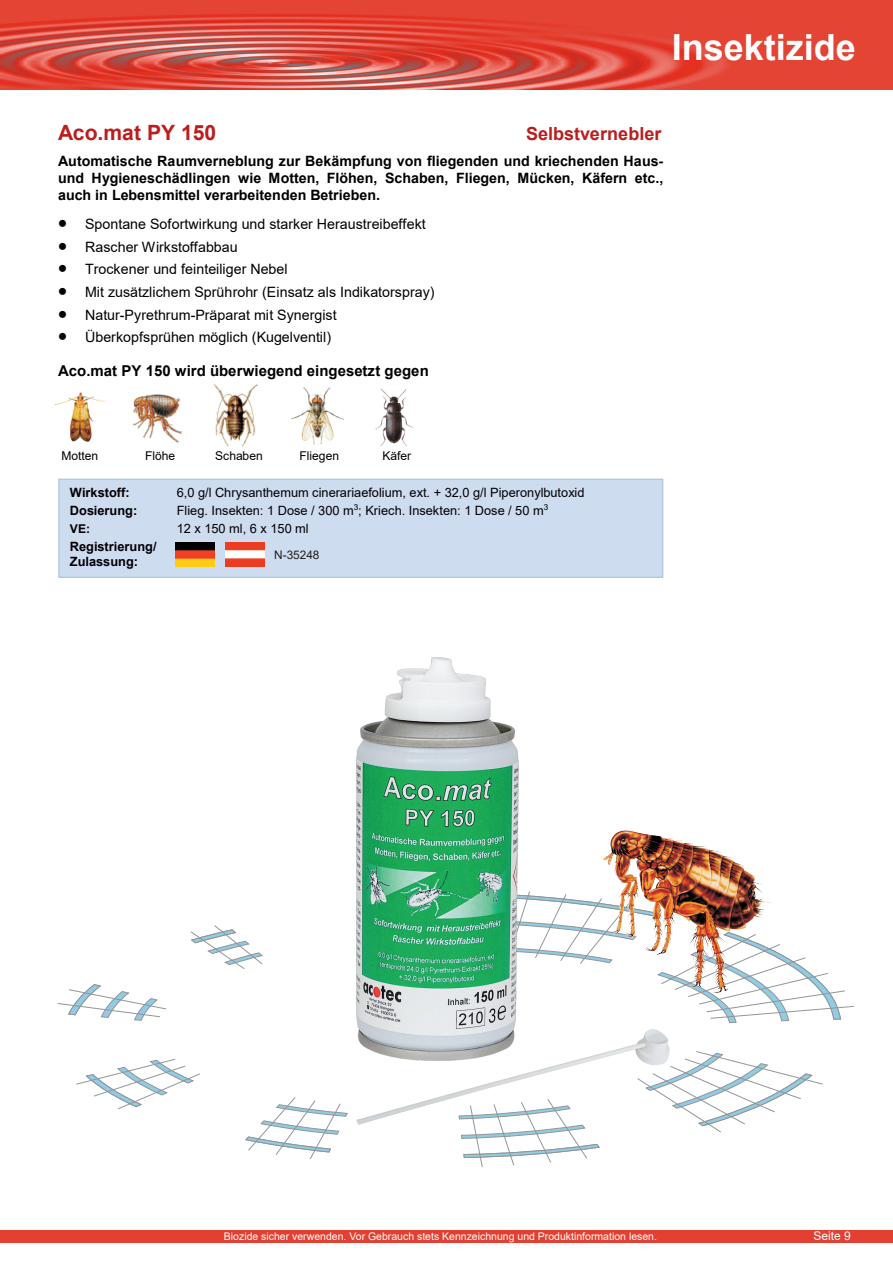
<style>
.page{position:relative;width:893px;height:1263px;background:#fff}
.page>*{position:absolute;margin:0;border:0;box-sizing:border-box;transform-origin:0 0}
.t1{font:700 36px "Arial";color:#fff}
.t2{font:700 21.15px "Arial";color:#bc1d1d}
.t3{font:700 18px "Arial";color:#bc1d1d}
.t4{font:700 15px "Arial";color:#000002}
.t5{font:14.25px "Arial";color:#000002}
.t6{font:700 14.25px/16.6px "Arial";color:#000002;text-align:justify}
.t7{font:12.75px "Arial";color:#000002}
.t8{font:700 12.75px/14.9px "Arial";color:#000002}
.t9{font:12.15px "Arial";color:#000002}
.t10{font:700 12.15px "Arial";color:#000002}
.t11{font:12px "Arial";color:#fff}
.t12{font:11.85px "Arial";color:#231f20}
.t13{font:10.5px "Arial";color:#fff}
.s1{font-size:15px}
</style>
<div class="page">
<div style="left:59px;top:479px;width:604px;height:98px;background:#cedcf0"></div>
<div style="left:58px;top:479px;width:605px;height:99px;border:1px solid #a5bee2"></div>
<img style="left:55px;top:392px;width:50px;height:50px">
<svg style="left:0;top:0;width:893px;height:89px;fill:#e34434"></svg>
<div style="left:0;top:1230px;width:893px;height:12px;background:#e14033"></div>
<svg style="left:669px;top:1051px;width:154px;height:82px"></svg>
<svg style="left:461px;top:1125px;width:139px;height:42px"></svg>
<svg style="left:245px;top:1097px;width:103px;height:62px"></svg>
<svg style="left:76px;top:1058px;width:124px;height:52px"></svg>
<svg style="left:57px;top:984px;width:110px;height:37px"></svg>
<svg style="left:190px;top:925px;width:73px;height:44px"></svg>
<svg style="left:519px;top:891px;width:335px;height:132px"></svg>
<img style="left:356px;top:1029px;width:313px;height:96px">
<img style="left:214px;top:384px;width:44px;height:62px">
<img style="left:376px;top:389px;width:38px;height:57px">
<img style="left:291px;top:387px;width:53px;height:57px">
<img style="left:132px;top:395px;width:51px;height:49px">
<img style="left:603px;top:831px;width:183px;height:161px">
<img style="left:356px;top:658px;width:163px;height:402px">
<img style="left:176px;top:543px;width:39px;height:24px">
<img style="left:225px;top:543px;width:39px;height:24px">
<h1 class="t1" style="left:672px;top:22px;width:186px">Insektizide</h1>
<h2 class="t2" style="left:58px;top:117px;width:160px">Aco.mat PY 150</h2>
<p class="t3" style="left:526px;top:121px;width:137px">Selbstvernebler</p>
<p class="t6" style="left:58px;top:153px;width:607px">Automatische Raumverneblung zur Bekämpfung von fliegenden und kriechenden Haus&shy;und Hygieneschädlingen wie Motten, Flöhen, Schaben, Fliegen, Mücken, Käfern etc., auch in Lebensmittel verarbeitenden Betrieben<span class="s1">.</span></p>
<p class="t5" style="left:58px;top:214px;width:369px">• Spontane Sofortwirkung und starker Heraustreibeffekt</p>
<p class="t5" style="left:58px;top:237px;width:181px">• Rascher Wirkstoffabbau</p>
<p class="t5" style="left:58px;top:259px;width:231px">• Trockener und feinteiliger Nebel</p>
<p class="t5" style="left:58px;top:282px;width:378px">• Mit zusätzlichem Sprührohr (Einsatz als Indikatorspray)</p>
<p class="t5" style="left:58px;top:305px;width:280px">• Natur-Pyrethrum-Präparat mit Synergist</p>
<p class="t5" style="left:58px;top:327px;width:275px">• Überkopfsprühen möglich (Kugelventil)</p>
<p class="t4" style="left:58px;top:360px;width:372px">Aco.mat PY 150 wird überwiegend eingesetzt gegen</p>
<p class="t9" style="left:62px;top:447px;width:38px">Motten</p>
<p class="t9" style="left:145px;top:447px;width:32px">Flöhe</p>
<p class="t9" style="left:215px;top:447px;width:49px">Schaben</p>
<p class="t9" style="left:299px;top:447px;width:41px">Fliegen</p>
<p class="t9" style="left:382px;top:447px;width:30px">Käfer</p>
<p class="t8" style="left:70px;top:485px;width:61px">Wirkstoff:</p>
<p class="t7" style="left:177px;top:484px;width:409px">6,0 g/l Chrysanthemum cinerariaefolium, ext. + 32,0 g/l Piperonylbutoxid</p>
<p class="t8" style="left:70px;top:503px;width:69px">Dosierung:</p>
<p class="t7" style="left:177px;top:502px;width:373px">Flieg. Insekten: 1 Dose / 300 m<sup>3</sup>; Kriech. Insekten: 1 Dose / 50 m<sup>3</sup></p>
<p class="t10" style="left:70px;top:520px;width:22px">VE:</p>
<p class="t7" style="left:177px;top:520px;width:133px">12 x 150 ml, 6 x 150 ml</p>
<p class="t8" style="left:70px;top:539px;width:88px">Registrierung/<br>Zulassung:</p>
<p class="t12" style="left:274px;top:547px;width:47px">N-35248</p>
<p class="t13" style="left:224px;top:1229px;width:435px">Biozide sicher verwenden. Vor Gebrauch stets Kennzeichnung und Produktinformation lesen.</p>
<p class="t11" style="left:813px;top:1228px;width:39px">Seite 9</p>
</div>
